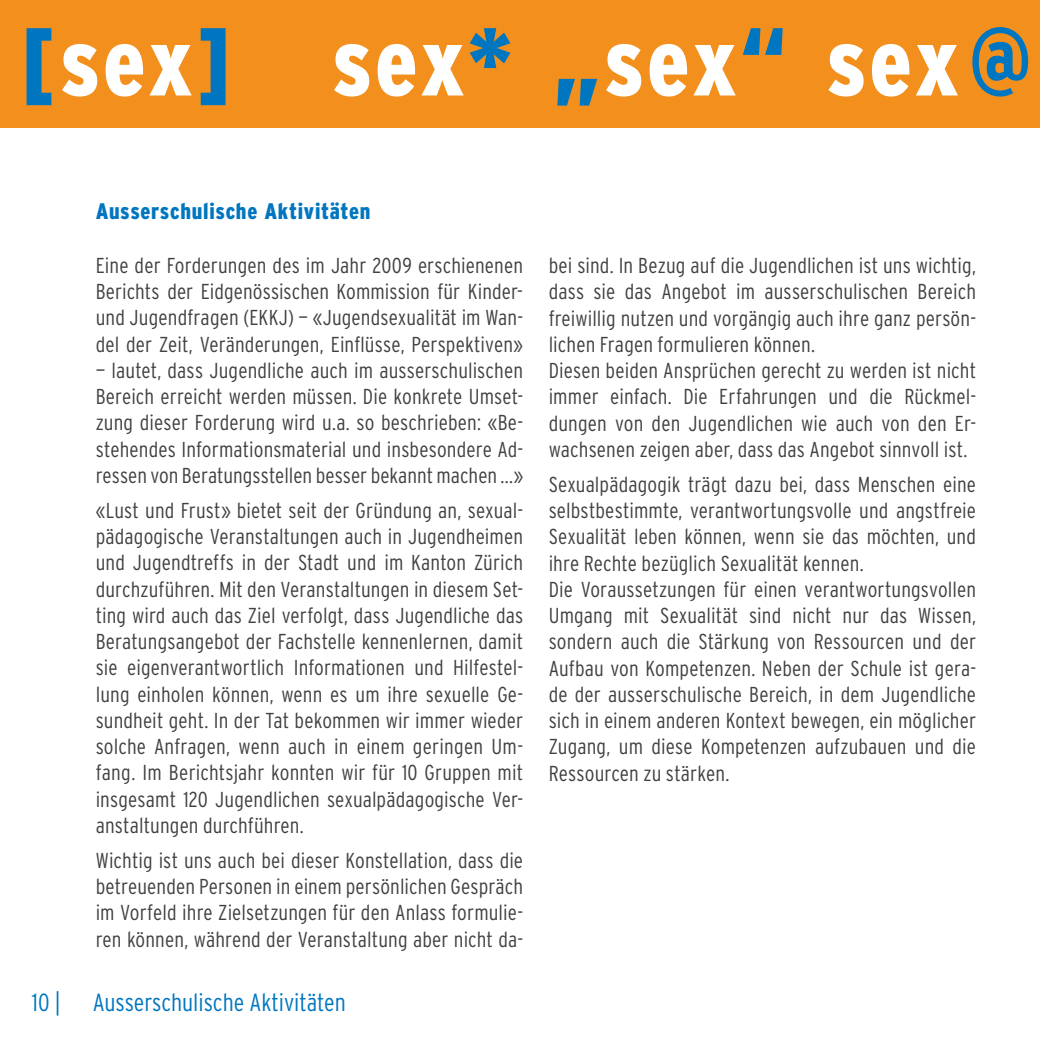
<style>
.page{position:relative;width:1040px;height:1040px;background:#fff}
.page>*{position:absolute;margin:0;border:0;box-sizing:border-box;transform-origin:0 0}
.t1{font:300 condensed 24.75px "Interstate";color:#0076c0}
.t2{font:900 condensed 22.5px "Interstate";letter-spacing:.03em;color:#0076c0}
.t3{font:300 condensed 21.6px/26.3px "Interstate";letter-spacing:.005em;color:#414042;text-align:justify}
</style>
<div class="page">
<div style="left:0;top:0;width:1040px;height:128px;background:#f3901d"></div>
<svg style="left:828px;top:44px;width:35px;height:53px"></svg>
<svg style="left:872px;top:44px;width:37px;height:53px"></svg>
<svg style="left:916px;top:45px;width:42px;height:50px"></svg>
<svg style="left:972px;top:27px;width:56px;height:70px"></svg>
<svg style="left:606px;top:44px;width:35px;height:53px"></svg>
<svg style="left:649px;top:44px;width:38px;height:53px"></svg>
<svg style="left:693px;top:45px;width:42px;height:50px"></svg>
<svg style="left:62px;top:44px;width:35px;height:53px"></svg>
<svg style="left:106px;top:44px;width:37px;height:53px"></svg>
<svg style="left:149px;top:45px;width:43px;height:50px"></svg>
<svg style="left:334px;top:44px;width:35px;height:53px"></svg>
<svg style="left:377px;top:44px;width:38px;height:53px"></svg>
<svg style="left:421px;top:28px;width:89px;height:67px"></svg>
<svg style="left:557px;top:79px;width:40px;height:27px"></svg>
<svg style="left:743px;top:28px;width:39px;height:27px"></svg>
<svg style="left:27px;top:28px;width:24px;height:77px"></svg>
<svg style="left:201px;top:28px;width:24px;height:77px"></svg>
<p class="t2" style="left:96px;top:199px;width:276px">Ausserschulische Aktivitäten</p>
<p class="t3" style="left:96px;top:252px;width:429px">Eine der Forderungen des im Jahr 2009 erschienenen Berichts der Eidgenössischen Kommission für Kinder&shy;und Jugendfragen (EKKJ) — «Jugendsexualität im Wan&shy;del der Zeit, Veränderungen, Einflüsse, Perspektiven»</p>
<p class="t3" style="left:96px;top:357px;width:429px">— lautet, dass Jugendliche auch im ausserschulischen Bereich erreicht werden müssen. Die konkrete Umset&shy;zung dieser Forderung wird u.a. so beschrieben: «Be&shy;stehendes Informationsmaterial und insbesondere Ad&shy;ressen von Beratungsstellen besser bekannt machen ...»</p>
<p class="t3" style="left:96px;top:497px;width:429px">«Lust und Frust» bietet seit der Gründung an, sexual&shy;pädagogische Veranstaltungen auch in Jugendheimen und Jugendtreffs in der Stadt und im Kanton Zürich durchzuführen. Mit den Veranstaltungen in diesem Set&shy;ting wird auch das Ziel verfolgt, dass Jugendliche das Beratungsangebot der Fachstelle kennenlernen, damit sie eigenverantwortlich Informationen und Hilfestel&shy;lung einholen können, wenn es um ihre sexuelle Ge&shy;sundheit geht. In der Tat bekommen wir immer wieder solche Anfragen, wenn auch in einem geringen Um&shy;fang. Im Berichtsjahr konnten wir für 10 Gruppen mit insgesamt 120 Jugendlichen sexualpädagogische Ver&shy;anstaltungen durchführen.</p>
<p class="t3" style="left:96px;top:847px;width:429px">Wichtig ist uns auch bei dieser Konstellation, dass die betreuenden Personen in einem persönlichen Gespräch im Vorfeld ihre Zielsetzungen für den Anlass formulie&shy;ren können, während der Veranstaltung aber nicht da-</p>
<p class="t1" style="left:32px;top:988px;width:30px">10 |</p>
<p class="t1" style="left:93px;top:988px;width:255px">Ausserschulische Aktivitäten</p>
<p class="t3" style="left:548px;top:252px;width:429px;text-align:left">bei sind. In Bezug auf die Jugendlichen ist uns wichtig, dass sie das Angebot im ausserschulischen Bereich freiwillig nutzen und vorgängig auch ihre ganz persön&shy;lichen Fragen formulieren können.<br>Diesen beiden Ansprüchen gerecht zu werden ist nicht immer einfach. Die Erfahrungen und die Rückmel&shy;dungen von den Jugendlichen wie auch von den Er&shy;wachsenen zeigen aber, dass das Angebot sinnvoll ist.</p>
<p class="t3" style="left:548px;top:471px;width:429px;text-align:left">Sexualpädagogik trägt dazu bei, dass Menschen eine selbstbestimmte, verantwortungsvolle und angstfreie Sexualität leben können, wenn sie das möchten, und ihre Rechte bezüglich Sexualität kennen.<br>Die Voraussetzungen für einen verantwortungsvollen Umgang mit Sexualität sind nicht nur das Wissen, sondern auch die Stärkung von Ressourcen und der Aufbau von Kompetenzen. Neben der Schule ist gera&shy;de der ausserschulische Bereich, in dem Jugendliche sich in einem anderen Kontext bewegen, ein möglicher Zugang, um diese Kompetenzen aufzubauen und die Ressourcen zu stärken.</p>
</div>
